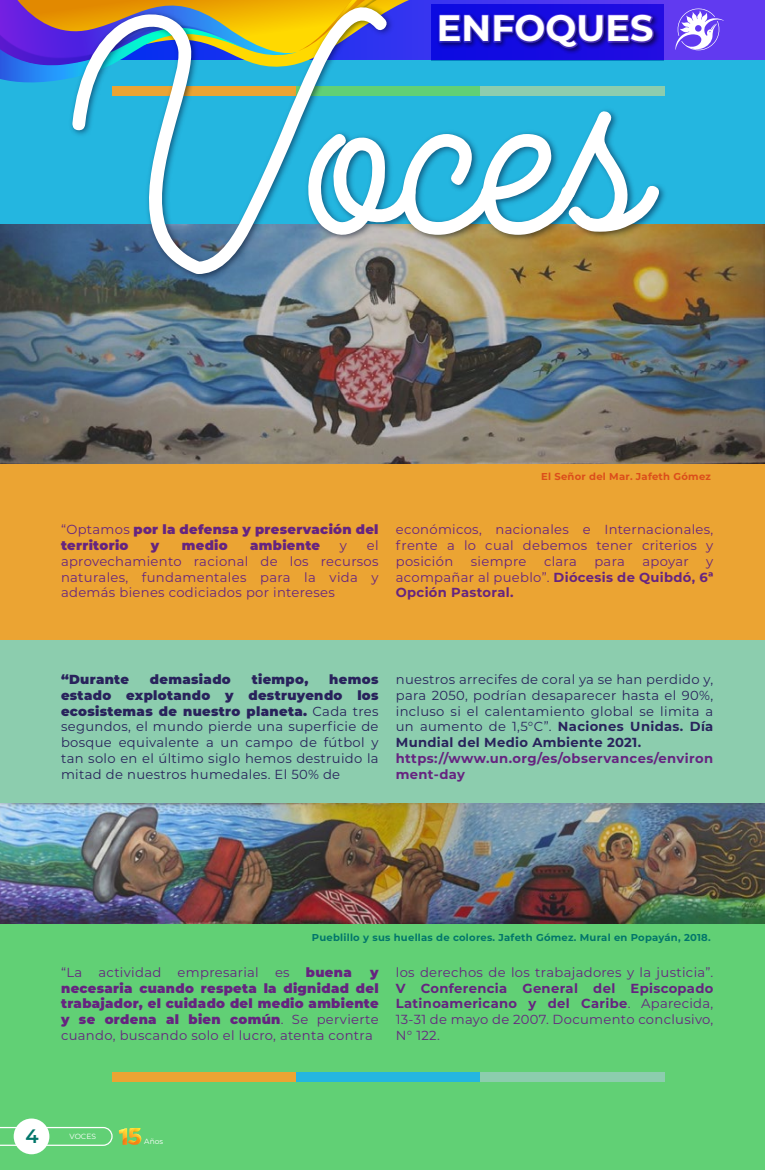
<style>
.page{position:relative;width:765px;height:1170px;background:#fff}
.page>*{position:absolute;margin:0;border:0;box-sizing:border-box;transform-origin:0 0}
.t1{font:700 36.75px "Montserrat";color:#fff}
.t2{font:600 19.5px "Montserrat";color:#02766a}
.t3{font:13.12px/15.8px "Montserrat";letter-spacing:.025em;color:#29235c;text-align:justify}
.t4{font:13.12px/15.8px "Montserrat";letter-spacing:.025em;color:#662480;text-align:justify}
.t5{font:700 13.12px/15.8px "Montserrat";letter-spacing:.025em;color:#662480;text-align:justify}
.t6{font:900 13.12px/15.8px "Montserrat";letter-spacing:.025em;color:#662480}
.t7{font:900 13.12px "Montserrat";letter-spacing:.025em;color:#29235c}
.t8{font:700 10px "Montserrat";letter-spacing:.025em;color:#02766a}
.t9{font:700 10px "Montserrat";letter-spacing:.025em;color:#db4e1b}
.t10{font:7.5px "Montserrat";color:#fff}
.s1{font-weight:400}
.s2{font-weight:900}
.s3{font-weight:700}
</style>
<div class="page">
<div style="left:0;top:640px;width:765px;height:163px;background:#8ccdae"></div>
<div style="left:0;top:55px;width:765px;height:175px;background:#24b6e0"></div>
<div style="left:0;top:463px;width:765px;height:177px;background:#eba433"></div>
<div style="left:0;top:923px;width:765px;height:246px;background:#61d075"></div>
<img style="left:0;top:224px;width:765px;height:239px">
<img style="left:0;top:803px;width:765px;height:120px">
<svg style="left:0;top:1126px;width:113px;height:20px"></svg>
<div style="left:14px;top:1118px;width:35px;height:36px;background:#fff;border-radius:50%"></div>
<svg style="left:119px;top:1128px;width:22px;height:16px"></svg>
<div style="left:112px;top:1071px;width:184px;height:10px;background:#eba433"></div>
<div style="left:296px;top:1071px;width:185px;height:10px;background:#24b6e0"></div>
<div style="left:481px;top:1071px;width:184px;height:10px;background:#8ccdae"></div>
<div style="left:0;top:0;width:765px;height:59px;background:#613af0"></div>
<svg style="left:0;top:0;width:409px;height:83px;background:#6e50b0"></svg>
<svg style="left:675px;top:8px;width:49px;height:42px"></svg>
<img style="left:66px;top:1px;width:603px;height:283px">
<svg style="left:72px;top:4px;width:315px;height:270px"></svg>
<svg style="left:306px;top:110px;width:354px;height:127px"></svg>
<h1 class="t1" style="left:437px;top:2px;width:218px">ENFOQUES</h1>
<p class="t6" style="left:61px;top:521px;width:319px"><span class="s1">“Optamos</span> por la defensa y preservación del territorio</p>
<p class="t6" style="left:151px;top:536px;width:10px">y</p>
<p class="t6" style="left:182px;top:536px;width:48px">medio</p>
<p class="t6" style="left:250px;top:536px;width:71px">ambiente</p>
<p class="t4" style="left:340px;top:537px;width:9px">y</p>
<p class="t4" style="left:61px;top:537px;width:319px;text-indent:306px">el aprovechamiento racional de los recursos naturales, fundamentales para la vida y además bienes codiciados por intereses</p>
<p class="t9" style="left:541px;top:469px;width:171px">El Señor del Mar. Jafeth Gómez</p>
<p class="t4" style="left:396px;top:521px;width:319px">económicos, nacionales e Internacionales, frente a lo cual debemos tener criterios y posición</p>
<p class="t4" style="left:471px;top:552px;width:57px">siempre</p>
<p class="t4" style="left:544px;top:552px;width:34px">clara</p>
<p class="t4" style="left:594px;top:552px;width:32px">para</p>
<p class="t4" style="left:642px;top:552px;width:48px">apoyar</p>
<p class="t5" style="left:396px;top:552px;width:319px;text-indent:310px"><span class="s1">y acompañar al pueblo”.</span> Diócesis de Quibdó, 6ª Opción Pastoral.</p>
<p class="t7" style="left:61px;top:669px;width:70px">“Durante</p>
<p class="t7" style="left:150px;top:669px;width:82px">demasiado</p>
<p class="t7" style="left:252px;top:669px;width:58px">tiempo,</p>
<p class="t3" style="left:61px;top:671px;width:319px;text-indent:268px"><span class="s2">hemos estado explotando y destruyendo los ecosistemas de nuestro planeta.</span> Cada tres segundos, el mundo pierde una superficie de bosque equivalente a un campo de fútbol y tan solo en el último siglo hemos destruido la mitad de nuestros humedales. El 50% de</p>
<p class="t3" style="left:396px;top:671px;width:319px">nuestros arrecifes de coral ya se han perdido y, para 2050, podrían desaparecer hasta el 90%, incluso si el calentamiento global se limita a un aumento de 1,5°C”. <span class="s3">Naciones Unidas. Día Mundial del Medio Ambiente 2021.</span></p>
<p class="t5" style="left:396px;top:749px;width:319px">https://www.un.org/es/observances/environ ment-day</p>
<p class="t8" style="left:312px;top:930px;width:401px">Pueblillo y sus huellas de colores. Jafeth Gómez. Mural en Popayán, 2018.</p>
<p class="t6" style="left:61px;top:963px;width:319px;text-align:justify;text-indent:309px">y necesaria cuando respeta la dignidad del trabajador, el cuidado del medio ambiente y se ordena al bien común<span class="s1">. Se pervierte cuando, buscando solo el lucro, atenta contra</span></p>
<p class="t4" style="left:396px;top:963px;width:319px">los derechos de los trabajadores y la justicia”.</p>
<p class="t4" style="left:61px;top:963px;width:292px">“La actividad empresarial es <span class="s2">buena</span></p>
<p class="t5" style="left:396px;top:979px;width:319px">V Conferencia General del Episcopado Latinoamericano y del Caribe<span class="s1">. Aparecida, 13-31 de mayo de 2007. Documento conclusivo, N° 122.</span></p>
<h2 class="t2" style="left:26px;top:1121px;width:15px">4</h2>
<p class="t10" style="left:69px;top:1130px;width:28px">VOCES</p>
<p class="t10" style="left:144px;top:1135px;width:20px">Años</p>
</div>
